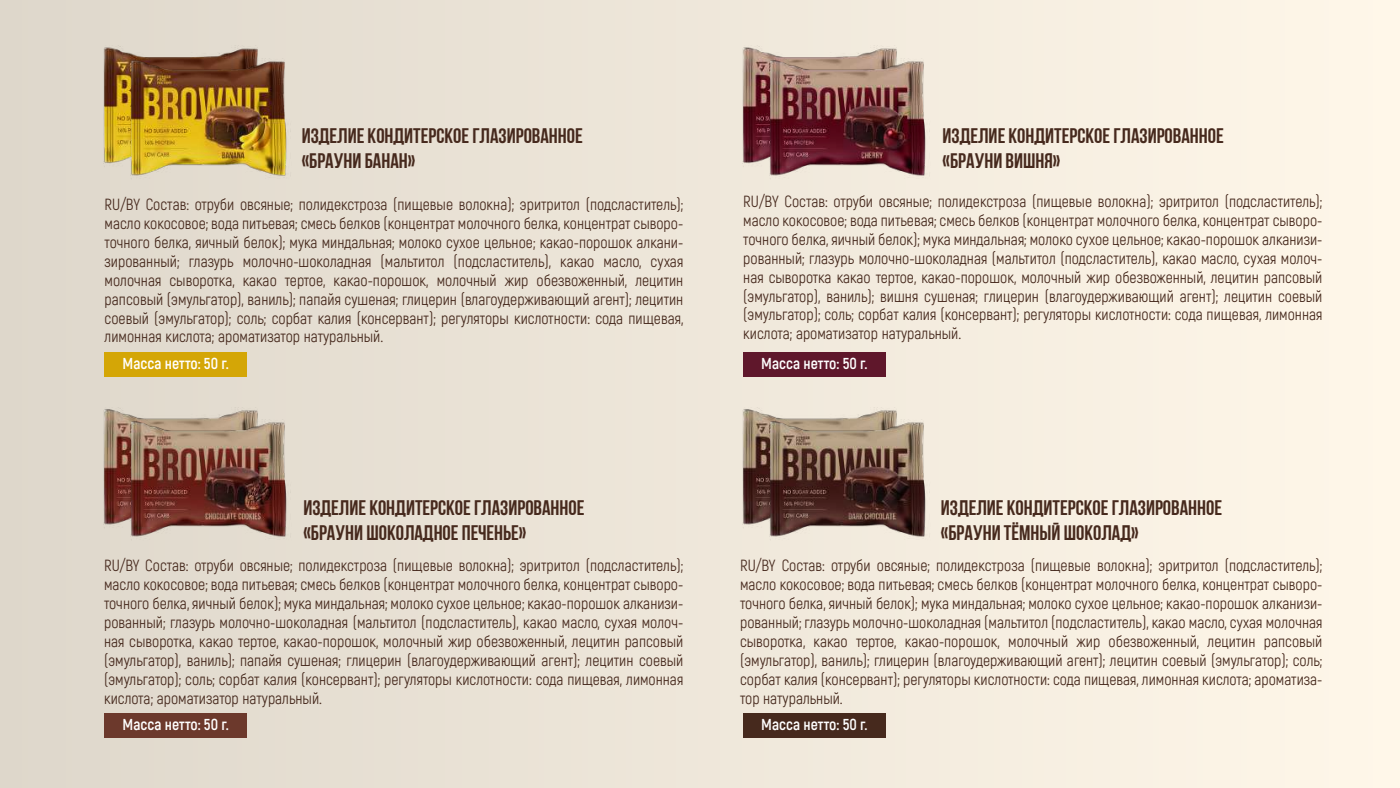
<style>
.page{position:relative;width:1400px;height:788px;background:#fff}
.page>*{position:absolute;margin:0;border:0;box-sizing:border-box;transform-origin:0 0}
.t1{font:21px/25.2px "Bebas Neue Cyrillic";color:#46291d}
.t2{font:15.75px/18.9px "Akrobat";color:#46291d;text-align:justify}
.t3{font:700 15.75px "Akrobat";color:#fff}
</style>
<div class="page">
<div style="left:0;top:0;width:1400px;height:788px;background:linear-gradient(to right,#ded7cb,#fff7e9)"></div>
<div style="left:669px;top:353px;width:308px;height:231px;background:#eee7da"></div>
<img style="left:696px;top:365px;width:308px;height:231px">
<div style="left:30px;top:353px;width:308px;height:231px;background:#dfd8cc"></div>
<img style="left:56px;top:365px;width:308px;height:231px">
<div style="left:669px;top:0;width:308px;height:223px;background:#eee7da"></div>
<img style="left:696px;top:4px;width:308px;height:231px">
<div style="left:30px;top:0;width:308px;height:223px;background:#dfd8cc"></div>
<img style="left:56px;top:4px;width:308px;height:231px">
<div style="left:105px;top:351px;width:142px;height:25px;background:#d4a606"></div>
<div style="left:743px;top:351px;width:143px;height:25px;background:#5f172b"></div>
<div style="left:105px;top:713px;width:142px;height:25px;background:#6c392c"></div>
<div style="left:743px;top:713px;width:143px;height:25px;background:#46291d"></div>
<h1 class="t1" style="left:302px;top:123px;width:283px">Изделие кондитерское глазированное «Брауни банан»</h1>
<h1 class="t1" style="left:943px;top:123px;width:283px">Изделие кондитерское глазированное «Брауни вишнЯ»</h1>
<p class="t2" style="left:743px;top:192px;width:581px">RU/BY Состав: отруби овсяные; полидекстроза (пищевые волокна); эритритол (подсластитель); масло кокосовое; вода питьевая; смесь белков (концентрат молочного белка, концентрат сыворо&shy;точного белка, яичный белок); мука миндальная; молоко сухое цельное; какао-порошок алканизи&shy;рованный; глазурь молочно-шоколадная (мальтитол (подсластитель), какао масло, сухая молоч&shy;ная сыворотка какао тертое, какао-порошок, молочный жир обезвоженный, лецитин рапсовый (эмульгатор), ваниль); вишня сушеная; глицерин (влагоудерживающий агент); лецитин соевый (эмульгатор); соль; сорбат калия (консервант); регуляторы кислотности: сода пищевая, лимонная кислота; ароматизатор натуральный.</p>
<p class="t2" style="left:105px;top:195px;width:580px">RU/BY Состав: отруби овсяные; полидекстроза (пищевые волокна); эритритол (подсластитель); масло кокосовое; вода питьевая; смесь белков (концентрат молочного белка, концентрат сыворо&shy;точного белка, яичный белок); мука миндальная; молоко сухое цельное; какао-порошок алкани&shy;зированный; глазурь молочно-шоколадная (мальтитол (подсластитель), какао масло, сухая молочная сыворотка, какао тертое, какао-порошок, молочный жир обезвоженный, лецитин рапсовый (эмульгатор), ваниль); папайя сушеная; глицерин (влагоудерживающий агент); лецитин соевый (эмульгатор); соль; сорбат калия (консервант); регуляторы кислотности: сода пищевая, лимонная кислота; ароматизатор натуральный.</p>
<p class="t3" style="left:123px;top:353px;width:108px">Масса нетто: 50 г.</p>
<p class="t3" style="left:761px;top:353px;width:108px">Масса нетто: 50 г.</p>
<h1 class="t1" style="left:303px;top:494px;width:283px">Изделие кондитерское глазированное «Брауни шоколадное печенье»</h1>
<p class="t2" style="left:104px;top:556px;width:581px">RU/BY Состав: отруби овсяные; полидекстроза (пищевые волокна); эритритол (подсластитель); масло кокосовое; вода питьевая; смесь белков (концентрат молочного белка, концентрат сыворо&shy;точного белка, яичный белок); мука миндальная; молоко сухое цельное; какао-порошок алканизи&shy;рованный; глазурь молочно-шоколадная (мальтитол (подсластитель), какао масло, сухая молоч&shy;ная сыворотка, какао тертое, какао-порошок, молочный жир обезвоженный, лецитин рапсовый (эмульгатор), ваниль); папайя сушеная; глицерин (влагоудерживающий агент); лецитин соевый (эмульгатор); соль; сорбат калия (консервант); регуляторы кислотности: сода пищевая, лимонная кислота; ароматизатор натуральный.</p>
<h1 class="t1" style="left:941px;top:494px;width:283px">Изделие кондитерское глазированное «Брауни ТЁМНЫЙ шоколад»</h1>
<p class="t2" style="left:740px;top:556px;width:584px">RU/BY Состав: отруби овсяные; полидекстроза (пищевые волокна); эритритол (подсластитель); масло кокосовое; вода питьевая; смесь белков (концентрат молочного белка, концентрат сыворо&shy;точного белка, яичный белок); мука миндальная; молоко сухое цельное; какао-порошок алканизи&shy;рованный; глазурь молочно-шоколадная (мальтитол (подсластитель), какао масло, сухая молочная сыворотка, какао тертое, какао-порошок, молочный жир обезвоженный, лецитин рапсовый (эмульгатор), ваниль); глицерин (влагоудерживающий агент); лецитин соевый (эмульгатор); соль; сорбат калия (консервант); регуляторы кислотности: сода пищевая, лимонная кислота; ароматиза&shy;тор натуральный.</p>
<p class="t3" style="left:123px;top:715px;width:108px">Масса нетто: 50 г.</p>
<p class="t3" style="left:761px;top:715px;width:108px">Масса нетто: 50 г.</p>
</div>
